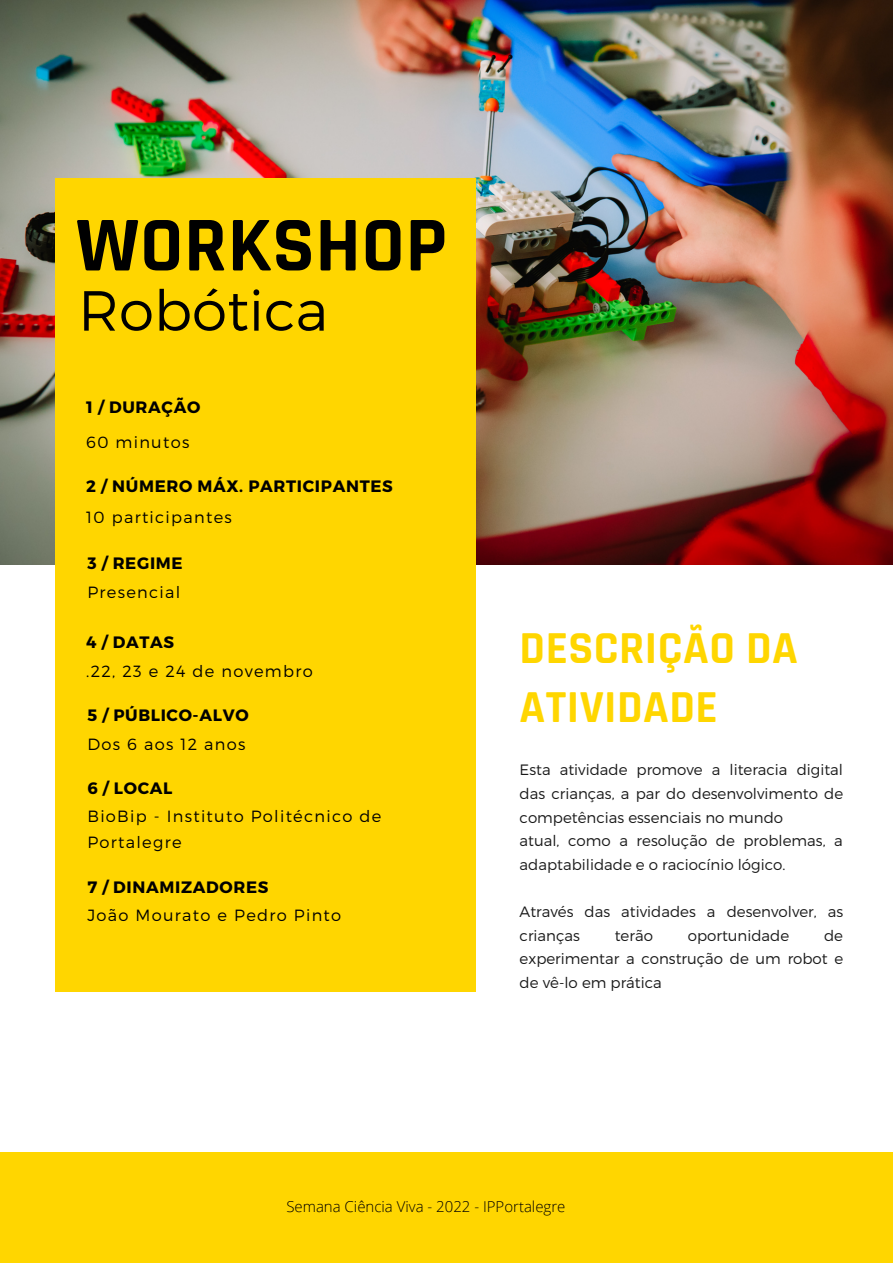
<style>
.page{position:relative;width:893px;height:1264px;background:#fff}
.page>*{position:absolute;margin:0;border:0;box-sizing:border-box;transform-origin:0 0}
.t1{font:700 78.45px "Rajdhani";letter-spacing:.01em;color:#000}
.t2{font:300 56.4px "Montserrat";color:#000}
.t3{font:700 46.35px/59.6px "Rajdhani";letter-spacing:.01em;color:#ffd600}
.t4{font:700 16.5px "Montserrat";letter-spacing:.04em;color:#000}
.t5{font:300 16.2px/25.8px "Montserrat";letter-spacing:.08em;color:#000}
.t6{font:300 15px/23.5px "Montserrat";color:#191919}
.t7{font:300 15px "Open Sans";color:#000}
</style>
<div class="page">
<div style="left:0;top:1152px;width:892px;height:110px;background:#ffd600"></div>
<img style="left:0;top:0;width:892px;height:564px">
<div style="left:55px;top:178px;width:420px;height:813px;background:#ffd600"></div>
<h1 class="t1" style="left:76px;top:197px;width:373px">WORKSHOP</h1>
<h2 class="t2" style="left:78px;top:274px;width:251px">Robótica</h2>
<p class="t4" style="left:86px;top:396px;width:115px">1 / DURAÇÃO</p>
<p class="t5" style="left:86px;top:429px;width:105px">60 minutos</p>
<p class="t4" style="left:86px;top:475px;width:308px">2 / NÚMERO MÁX. PARTICIPANTES</p>
<p class="t5" style="left:86px;top:503px;width:147px">10 participantes</p>
<p class="t4" style="left:87px;top:552px;width:97px">3 / REGIME</p>
<p class="t5" style="left:87px;top:578px;width:94px">Presencial</p>
<p class="t4" style="left:86px;top:632px;width:89px">4 / DATAS</p>
<p class="t5" style="left:86px;top:657px;width:228px">.22, 23 e 24 de novembro</p>
<p class="t4" style="left:87px;top:704px;width:163px">5 / PÚBLICO-ALVO</p>
<p class="t5" style="left:87px;top:730px;width:159px">Dos 6 aos 12 anos</p>
<p class="t4" style="left:87px;top:777px;width:86px">6 / LOCAL</p>
<p class="t5" style="left:87px;top:803px;width:295px">BioBip - Instituto Politécnico de<br>Portalegre</p>
<p class="t4" style="left:87px;top:876px;width:182px">7 / DINAMIZADORES</p>
<p class="t5" style="left:87px;top:901px;width:255px">João Mourato e Pedro Pinto</p>
<h3 class="t3" style="left:519px;top:619px;width:280px">DESCRIÇÃO DA<br>ATIVIDADE</h3>
<p class="t6" style="left:519px;top:757px;width:325px">Esta atividade promove a literacia digital das crianças, a par do desenvolvimento de competências essenciais no mundo<br>atual, como a resolução de problemas, a adaptabilidade e o raciocínio lógico.</p>
<p class="t6" style="left:519px;top:899px;width:325px">Através das atividades a desenvolver, as crianças</p>
<p class="t6" style="left:614px;top:922px;width:40px">terão</p>
<p class="t6" style="left:687px;top:922px;width:103px">oportunidade</p>
<p class="t6" style="left:519px;top:922px;width:325px;text-align:justify;text-indent:304px">de experimentar a construção de um robot e de vê-lo em prática</p>
<p class="t7" style="left:286px;top:1196px;width:280px">Semana Ciência Viva - 2022 - IPPortalegre</p>
</div>
